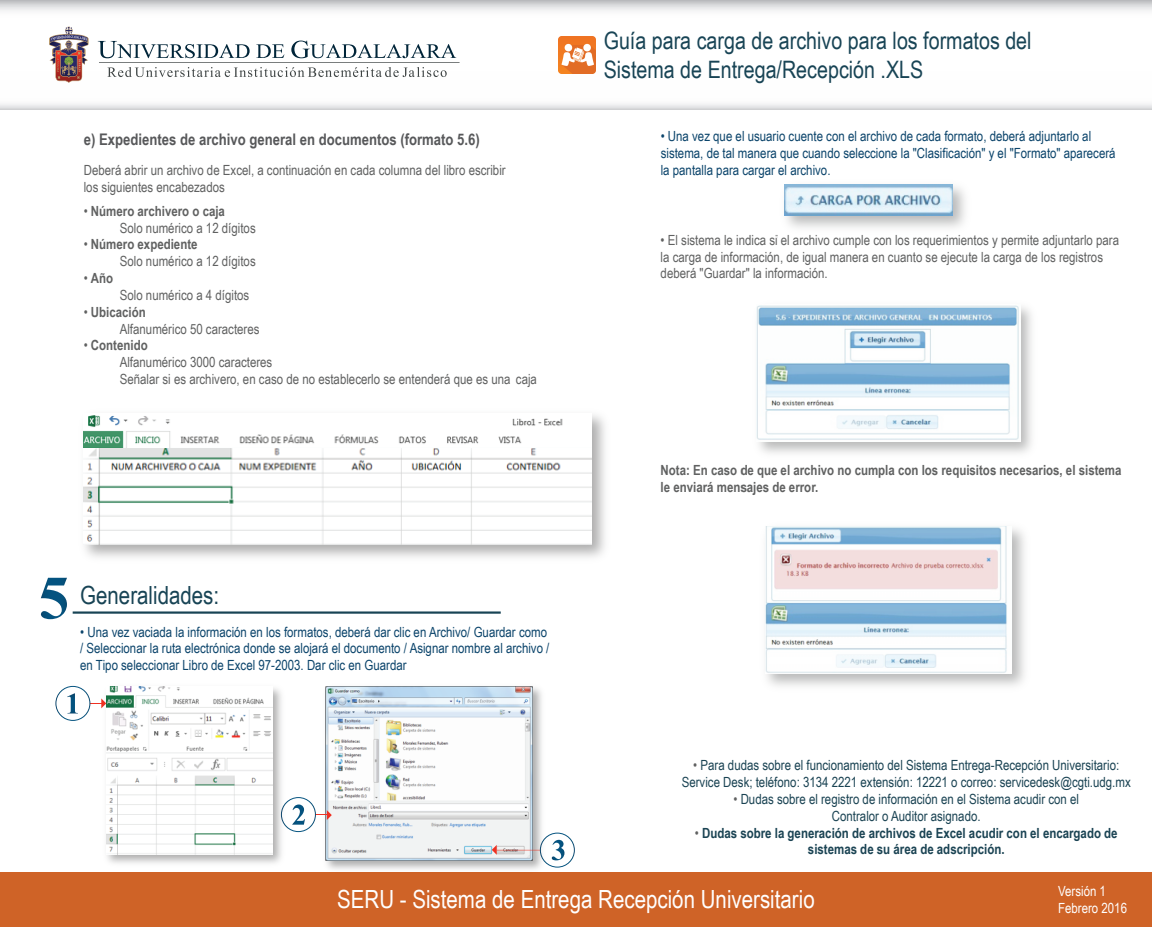
<style>
.page{position:relative;width:1152px;height:927px;background:#fff}
.page>*{position:absolute;margin:0;border:0;box-sizing:border-box;transform-origin:0 0}
.t1{font:25px "Arial Narrow";color:#fff}
.t2{font:25px "Arial Narrow";color:#184455}
.t3{font:24px/28.8px "Arial Narrow";color:#184455}
.t4{font:700 16px "Arial Narrow";color:#57585a}
.t5{font:14px/16.8px "Arial Narrow";color:#606161}
.t6{font:14px/16.8px "Arial Narrow";color:#0b446b}
.t7{font:14px/16.8px "Arial Narrow";color:#1a4353;text-align:center}
.t8{font:700 14px/16.8px "Arial Narrow";color:#606161}
.t9{font:700 14px/16.8px "Arial Narrow";color:#1a4353;text-align:center}
.t10{font:14px/16.8px "Arial Narrow";color:#fff}
.s1{font-weight:700}
.s2{font-weight:400}
.s3{color:#606161}
.s4{font-weight:400;color:#606161}
</style>
<div class="page">
<div style="left:0;top:873px;width:1152px;height:54px;background:#cf6327"></div>
<svg style="left:0;top:0;width:1151px;height:109px"></svg>
<svg style="left:49px;top:27px;width:40px;height:56px"></svg>
<svg style="left:98px;top:41px;width:361px;height:36px"></svg>
<img style="left:558px;top:36px;width:37px;height:37px">
<hr style="left:73px;top:611px;width:428px;height:2px;background:#184455">
<img style="left:76px;top:414px;width:529px;height:307px">
<img style="left:84px;top:447px;width:508px;height:98px">
<img style="left:84px;top:414px;width:508px;height:33px">
<img style="left:101px;top:681px;width:187px;height:183px">
<img style="left:106px;top:687px;width:166px;height:167px">
<img style="left:320px;top:681px;width:227px;height:192px">
<img style="left:325px;top:687px;width:207px;height:174px">
<svg style="left:90px;top:698px;width:16px;height:10px"></svg>
<svg style="left:315px;top:810px;width:17px;height:10px"></svg>
<svg style="left:492px;top:844px;width:5px;height:10px"></svg>
<hr style="left:497px;top:849px;width:43px;height:1px;background:#ef3122">
<svg style="left:41px;top:577px;width:26px;height:42px"></svg>
<svg style="left:67px;top:693px;width:11px;height:20px"></svg>
<div style="left:56px;top:686px;width:34px;height:34px;border:1px solid #fff;border-radius:50%"></div>
<svg style="left:292px;top:804px;width:13px;height:20px"></svg>
<div style="left:281px;top:797px;width:35px;height:34px;border:1px solid #fff;border-radius:50%"></div>
<svg style="left:552px;top:839px;width:12px;height:21px"></svg>
<div style="left:540px;top:832px;width:34px;height:35px;border:1px solid #fff;border-radius:50%"></div>
<img style="left:784px;top:184px;width:181px;height:44px">
<img style="left:784px;top:185px;width:168px;height:30px">
<img style="left:757px;top:305px;width:262px;height:136px">
<img style="left:765px;top:526px;width:243px;height:147px">
<p class="t4" style="left:84px;top:127px;width:397px">e) Expedientes de archivo general en documentos (formato 5.6)</p>
<p class="t5" style="left:84px;top:161px;width:423px">Deberá abrir un archivo de Excel, a continuación en cada columna del libro escribir los siguientes encabezados</p>
<p class="t5" style="left:120px;top:202px;width:137px;text-indent:-36px">• <span class="s1">Número archivero o caja<br></span>Solo numérico a 12 dígitos</p>
<p class="t5" style="left:120px;top:236px;width:137px;text-indent:-36px">• <span class="s1">Número expediente<br></span>Solo numérico a 12 dígitos</p>
<p class="t8" style="left:84px;top:269px;width:31px"><span class="s2">•</span> Año</p>
<p class="t5" style="left:120px;top:286px;width:131px">Solo numérico a 4 dígitos</p>
<p class="t5" style="left:120px;top:303px;width:141px;text-indent:-36px">• <span class="s1">Ubicación<br></span>Alfanumérico 50 caracteres</p>
<p class="t5" style="left:120px;top:336px;width:419px;text-indent:-36px">• <span class="s1">Contenido<br></span>Alfanumérico 3000 caracteres<br>Señalar si es archivero, en caso de no establecerlo se entenderá que es una caja</p>
<p class="t2" style="left:80px;top:577px;width:141px">Generalidades:</p>
<p class="t6" style="left:80px;top:622px;width:471px">• Una vez vaciada la información en los formatos, deberá dar clic en Archivo/ Guardar como / Seleccionar la ruta electrónica donde se alojará el documento / Asignar nombre al archivo / en Tipo seleccionar Libro de Excel 97-2003. Dar clic en Guardar</p>
<p class="t3" style="left:603px;top:25px;width:429px">Guía para carga de archivo para los formatos del<br>Sistema de Entrega/Recepción .XLS</p>
<p class="t6" style="left:660px;top:127px;width:456px">• Una vez que el usuario cuente con el archivo de cada formato, deberá adjuntarlo al sistema, de tal manera que cuando seleccione la "Clasificación" y el "Formato" aparecerá la pantalla para cargar el archivo.</p>
<p class="t5" style="left:660px;top:231px;width:460px">• El sistema le indica si el archivo cumple con los requerimientos y permite adjuntarlo para la carga de información, de igual manera en cuanto se ejecute la carga de los registros deberá "Guardar" la información.</p>
<p class="t8" style="left:660px;top:461px;width:462px">Nota: En caso de que el archivo no cumpla con los requisitos necesarios, el sistema le enviará mensajes de error.</p>
<p class="t7" style="left:681px;top:756px;width:450px"><span class="s3">•</span> Para dudas sobre el funcionamiento del Sistema Entrega-Recepción Universitario:<br>Service Desk; teléfono: 3134 2221 extensión: 12221 o correo: servicedesk@cgti.udg.mx</p>
<p class="t7" style="left:733px;top:790px;width:347px"><span class="s3">•</span> Dudas sobre el registro de información en el Sistema acudir con el<br>Contralor o Auditor asignado.</p>
<p class="t9" style="left:695px;top:823px;width:424px"><span class="s4">•</span> Dudas sobre la generación de archivos de Excel acudir con el encargado de sistemas de su área de adscripción.</p>
<p class="t1" style="left:337px;top:880px;width:479px">SERU - Sistema de Entrega Recepción Universitario</p>
<p class="t10" style="left:1058px;top:882px;width:70px">Versión 1<br>Febrero 2016</p>
</div>
